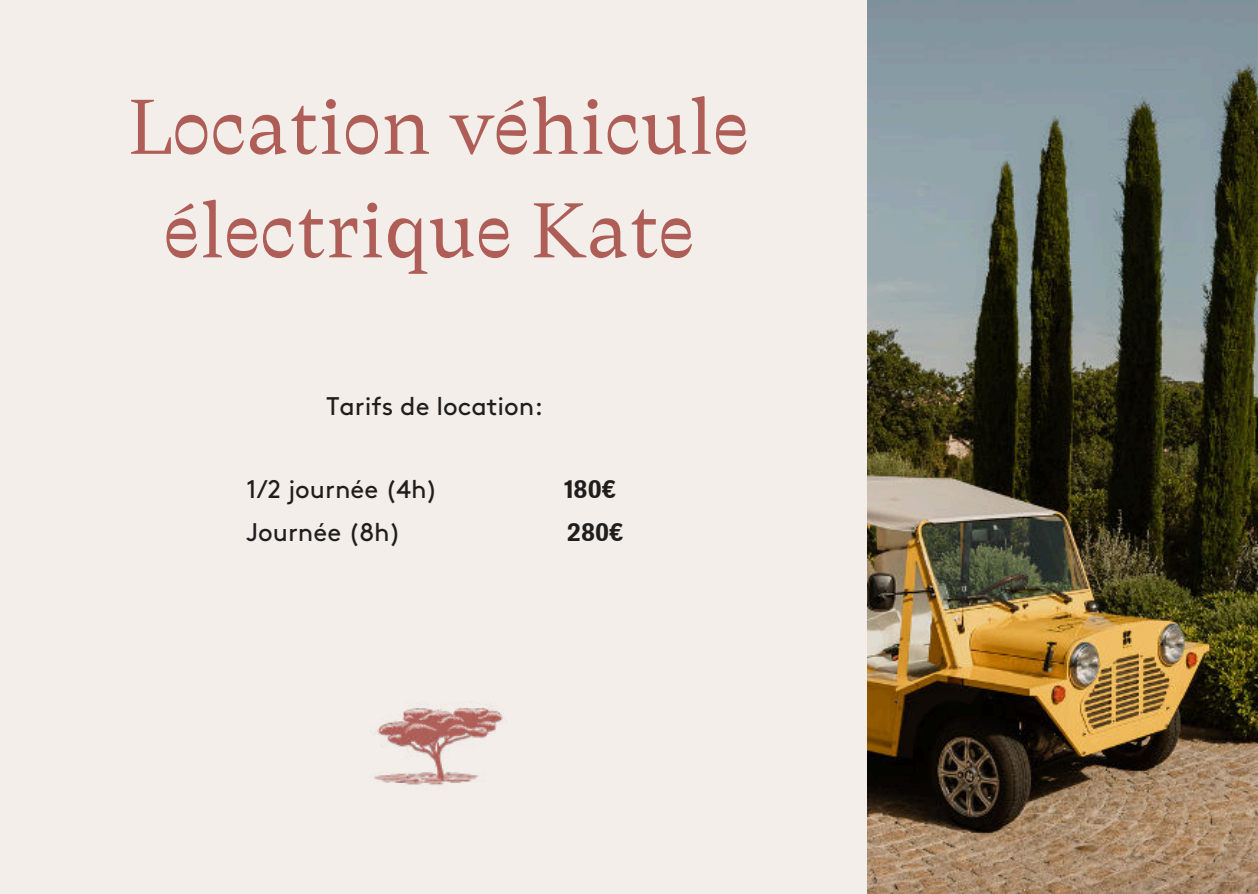
<style>
.page{position:relative;width:1258px;height:894px;background:#fff}
.page>*{position:absolute;margin:0;border:0;box-sizing:border-box;transform-origin:0 0}
.t1{font:75px/103.5px "Traulha Jornau";color:#ae5d57;text-align:center}
.t2{font:25.5px "Brown";color:#201e1d}
.t3{font:700 25.5px "Brown";color:#201e1d}
</style>
<div class="page">
<div style="left:0;top:0;width:1257px;height:893px;background:#f3eee9"></div>
<img style="left:868px;top:1px;width:390px;height:892px">
<img style="left:374px;top:701px;width:129px;height:84px">
<h1 class="t1" style="left:128px;top:76px;width:623px">Location véhicule électrique Kate</h1>
<p class="t2" style="left:326px;top:387px;width:218px">Tarifs de location:</p>
<p class="t2" style="left:246px;top:470px;width:193px">1/2 journée (4h)</p>
<p class="t3" style="left:564px;top:475px;width:54px">180€</p>
<p class="t2" style="left:246px;top:512px;width:156px">Journée (8h)</p>
<p class="t3" style="left:567px;top:517px;width:58px">280€</p>
</div>
